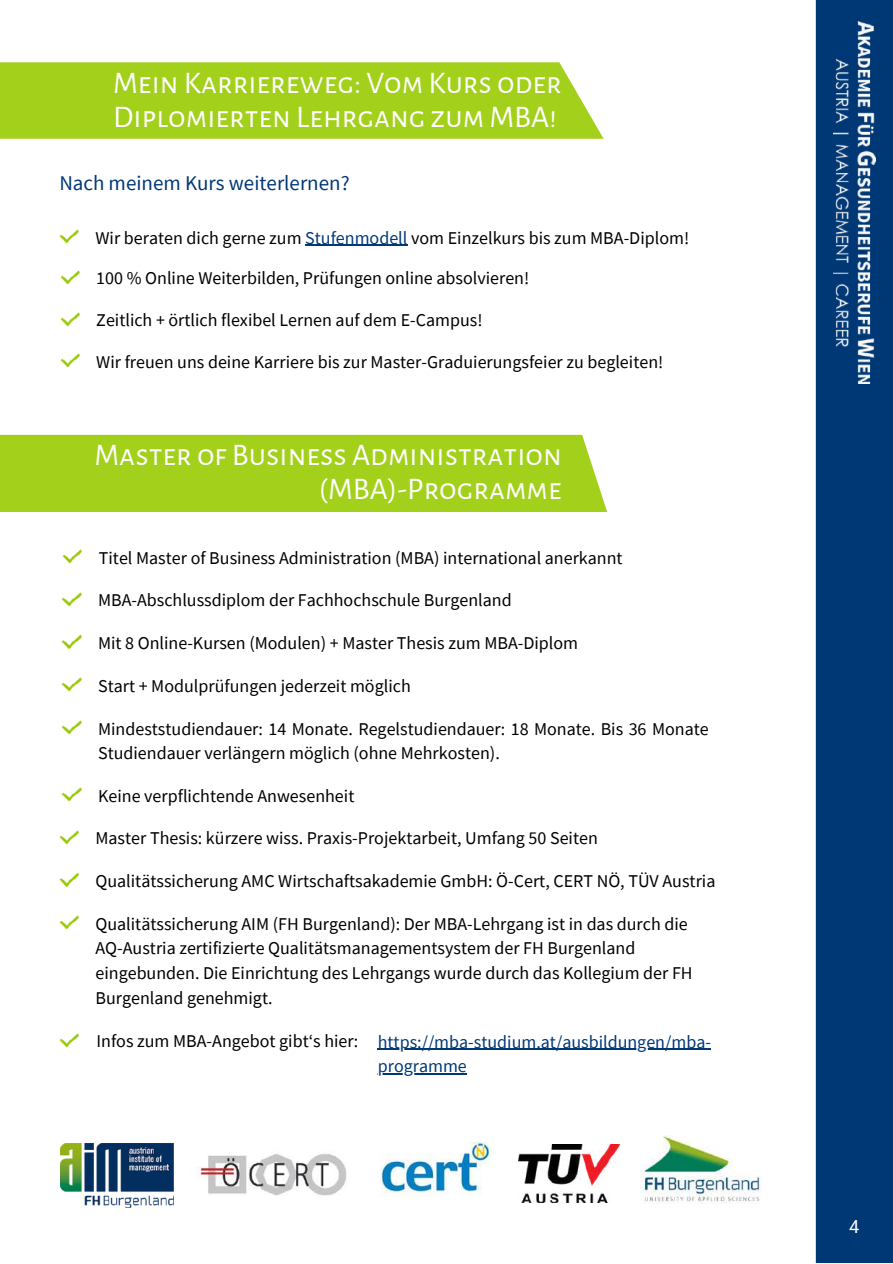
<style>
.page{position:relative;width:893px;height:1264px;background:#fff}
.page>*{position:absolute;margin:0;border:0;box-sizing:border-box;transform-origin:0 0}
.t1{font:31.5px/33.8px "Alegreya Sans SC";color:#fff;text-align:right}
.t2{font:21px "Source Sans Pro";color:#003876}
.t3{font:18px/24.8px "Source Sans Pro";color:#000}
.t4{font:18px/24.8px "Source Sans Pro";color:#003876}
.t5{font:18px "Roboto";color:#fff}
.s1{color:#003876}
.s2{color:#000}
</style>
<div class="page">
<div style="left:815px;top:0;width:77px;height:1262px;background:#003876"></div>
<div style="left:0;top:62px;width:603px;height:77px;background:#a2d01b"></div>
<hr style="left:305px;top:245px;width:102px;height:1px;background:#003876">
<img style="left:59px;top:229px;width:19px;height:15px">
<img style="left:60px;top:270px;width:19px;height:15px">
<img style="left:60px;top:312px;width:19px;height:15px">
<img style="left:60px;top:353px;width:19px;height:15px">
<div style="left:0;top:435px;width:607px;height:76px;background:#a2d01b"></div>
<img style="left:518px;top:1144px;width:101px;height:58px">
<img style="left:640px;top:1135px;width:121px;height:68px">
<img style="left:60px;top:1143px;width:114px;height:64px">
<img style="left:62px;top:787px;width:19px;height:15px">
<img style="left:63px;top:549px;width:19px;height:15px">
<img style="left:62px;top:592px;width:19px;height:15px">
<img style="left:62px;top:634px;width:19px;height:16px">
<img style="left:62px;top:677px;width:19px;height:15px">
<img style="left:62px;top:720px;width:19px;height:15px">
<img style="left:59px;top:830px;width:19px;height:15px">
<img style="left:59px;top:872px;width:19px;height:16px">
<img style="left:59px;top:1033px;width:19px;height:15px">
<hr style="left:378px;top:1048px;width:333px;height:1px;background:#003876">
<hr style="left:378px;top:1073px;width:89px;height:1px;background:#003876">
<img style="left:59px;top:915px;width:19px;height:15px">
<img style="left:380px;top:1142px;width:113px;height:54px">
<img style="left:200px;top:1153px;width:147px;height:43px">
<img style="left:833px;top:21px;width:41px;height:362px">
<h1 class="t1" style="left:113px;top:66px;width:450px;text-align:left">Mein Karriereweg: Vom Kurs oder<br>Diplomierten Lehrgang zum MBA!</h1>
<p class="t2" style="left:59px;top:170px;width:292px">Nach meinem Kurs weiterlernen?</p>
<p class="t3" style="left:95px;top:225px;width:595px">Wir beraten dich gerne zum <span class="s1">Stufenmodell</span> vom Einzelkurs bis zum MBA-Diplom!</p>
<p class="t3" style="left:96px;top:265px;width:434px">100 % Online Weiterbilden, Prüfungen online absolvieren!</p>
<p class="t3" style="left:96px;top:307px;width:387px">Zeitlich + örtlich flexibel Lernen auf dem E-Campus!</p>
<p class="t3" style="left:96px;top:349px;width:568px">Wir freuen uns deine Karriere bis zur Master-Graduierungsfeier zu begleiten!</p>
<h1 class="t1" style="left:94px;top:439px;width:469px">Master of Business Administration (MBA)-Programme</h1>
<p class="t3" style="left:99px;top:545px;width:525px">Titel Master of Business Administration (MBA) international anerkannt</p>
<p class="t3" style="left:98px;top:587px;width:415px">MBA-Abschlussdiplom der Fachhochschule Burgenland</p>
<p class="t3" style="left:98px;top:630px;width:481px">Mit 8 Online-Kursen (Modulen) + Master Thesis zum MBA-Diplom</p>
<p class="t3" style="left:98px;top:673px;width:314px">Start + Modulprüfungen jederzeit möglich</p>
<p class="t3" style="left:98px;top:716px;width:612px">Mindeststudiendauer: 14 Monate. Regelstudiendauer: 18 Monate. Bis 36 Monate<br>Studiendauer verlängern möglich (ohne Mehrkosten).</p>
<p class="t3" style="left:98px;top:783px;width:258px">Keine verpflichtende Anwesenheit</p>
<p class="t3" style="left:95px;top:825px;width:504px">Master Thesis: kürzere wiss. Praxis-Projektarbeit, Umfang 50 Seiten</p>
<p class="t3" style="left:95px;top:867px;width:621px">Qualitätssicherung AMC Wirtschaftsakademie GmbH: Ö-Cert, CERT NÖ, TÜV Austria</p>
<p class="t3" style="left:95px;top:910px;width:598px">Qualitätssicherung AIM (FH Burgenland): Der MBA-Lehrgang ist in das durch die AQ-Austria zertifizierte Qualitätsmanagementsystem der FH Burgenland eingebunden. Die Einrichtung des Lehrgangs wurde durch das Kollegium der FH Burgenland genehmigt.</p>
<p class="t4" style="left:378px;top:1028px;width:335px;text-indent:-281px"><span class="s2">Infos zum MBA-Angebot gibt‘s hier:</span> https://mba-studium.at/ausbildungen/mba&shy;programme</p>
<p class="t5" style="left:849px;top:1216px;width:12px">4</p>
</div>
